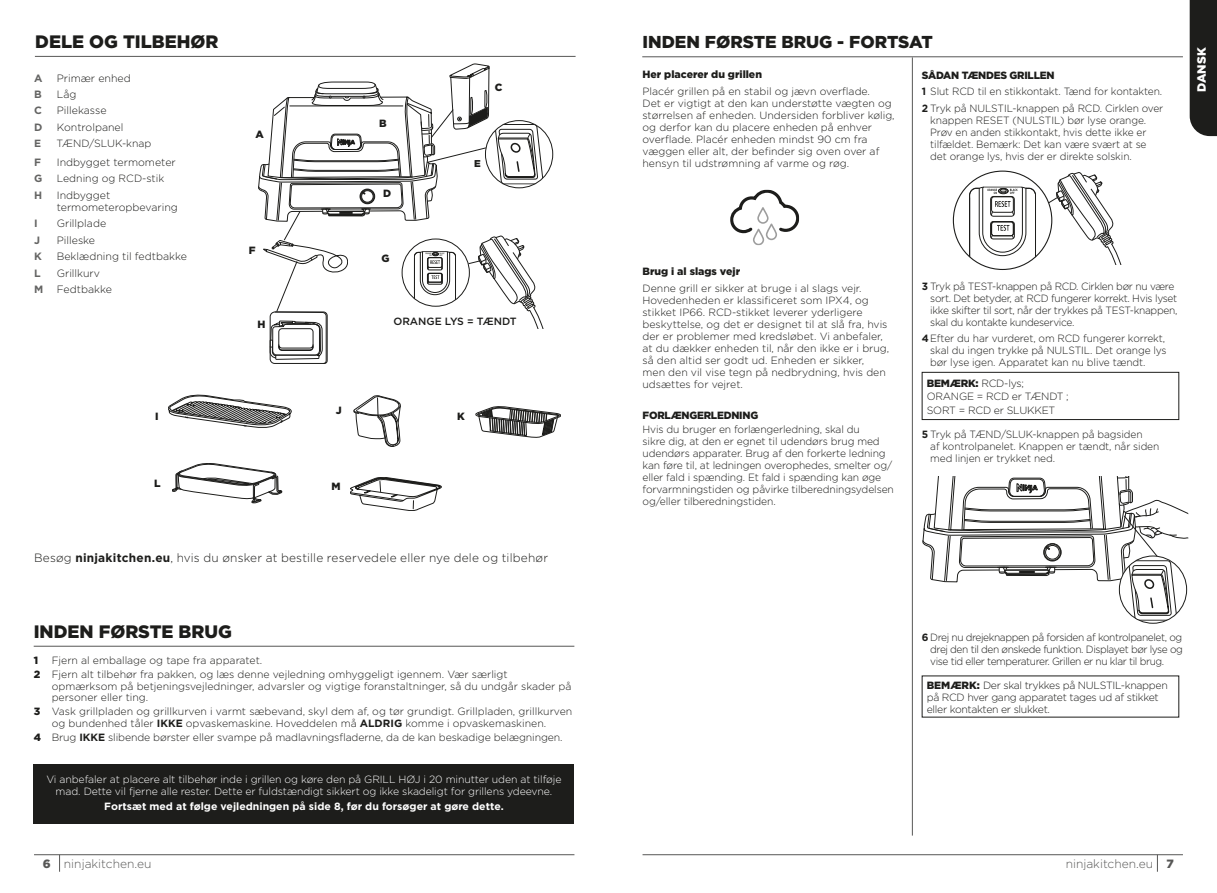
<style>
.page{position:relative;width:1217px;height:893px;background:#fff}
.page>*{position:absolute;margin:0;border:0;box-sizing:border-box;transform-origin:0 0}
.t1{font:900 18px "Gotham";color:#1d1d1b}
.t2{font:900 17.25px "Gotham";color:#1d1d1b}
.t3{font:300 12px "Gotham";letter-spacing:.015em;color:#1d1d1b}
.t4{font:300 12px "Gotham";color:#575756}
.t5{font:900 12px "Gotham";color:#fff}
.t6{font:300 10.65px/12.1px "Gotham";color:#1d1d1b}
.t7{font:700 10.65px "Gotham";color:#646463}
.t8{font:300 10.5px/12px "Gotham";letter-spacing:-.01em;color:#1d1d1b}
.t9{font:300 10.5px/12px "Gotham";letter-spacing:-.03em;color:#1d1d1b}
.t10{font:300 10.5px/12px "Gotham";letter-spacing:-.01em;color:#fff;text-align:center}
.t11{font:700 10.5px "Gotham";color:#fff}
.t12{font:900 10.5px "Gotham";color:#1d1d1b}
.t13{font:900 10.5px "Gotham";letter-spacing:-.02em;color:#1d1d1b}
.t14{font:500 10.5px "Gotham";color:#1d1d1b}
.t15{font:700 10.5px "Gotham";color:#646463}
.t16{font:900 9.9px "Gotham";color:#1d1d1b}
.s1{font-weight:700}
.s2{font-weight:900}
</style>
<div class="page">
<hr style="left:34px;top:854px;width:540px;height:1px;background:#575756">
<svg style="left:59px;top:855px;width:1px;height:17px"></svg>
<hr style="left:642px;top:854px;width:540px;height:1px;background:#575756">
<svg style="left:1156px;top:855px;width:1px;height:16px"></svg>
<div style="left:921px;top:372px;width:257px;height:48px;border:1px solid #1d1d1b"></div>
<svg style="left:968px;top:186px;width:67px;height:83px"></svg>
<svg style="left:1047px;top:172px;width:75px;height:93px"></svg>
<svg style="left:922px;top:476px;width:265px;height:145px"></svg>
<hr style="left:34px;top:646px;width:540px;height:1px;background:#575756">
<div style="left:33px;top:764px;width:541px;height:59px;background:#1d1d1b"></div>
<svg style="left:168px;top:395px;width:123px;height:33px"></svg>
<svg style="left:172px;top:463px;width:110px;height:40px"></svg>
<svg style="left:354px;top:396px;width:46px;height:50px"></svg>
<svg style="left:350px;top:477px;width:91px;height:34px"></svg>
<svg style="left:475px;top:406px;width:85px;height:31px"></svg>
<svg style="left:730px;top:190px;width:69px;height:45px"></svg>
<div style="left:757px;top:207px;width:11px;height:17px;border:2px solid #9d9d9d;border-radius:5px"></div>
<div style="left:765px;top:223px;width:11px;height:17px;border:2px solid #9d9d9d;border-radius:5px"></div>
<div style="left:752px;top:229px;width:12px;height:16px;border:2px solid #9d9d9d;border-radius:5px"></div>
<svg style="left:258px;top:64px;width:293px;height:300px"></svg>
<hr style="left:642px;top:56px;width:540px;height:1px;background:#575756">
<hr style="left:911px;top:57px;width:1px;height:779px;background:#575756">
<hr style="left:35px;top:56px;width:540px;height:1px;background:#575756">
<div style="left:1189px;top:0;width:27px;height:136px;background:#1d1d1b"></div>
<h1 class="t1" style="left:35px;top:30px;width:185px">DELE OG TILBEHØR</h1>
<p class="t7" style="left:34px;top:71px;width:10px">A</p>
<p class="t6" style="left:57px;top:71px;width:75px">Primær enhed</p>
<p class="t7" style="left:34px;top:87px;width:9px">B</p>
<p class="t6" style="left:57px;top:88px;width:21px">Låg</p>
<p class="t7" style="left:34px;top:104px;width:9px">C</p>
<p class="t6" style="left:57px;top:104px;width:51px">Pillekasse</p>
<p class="t7" style="left:34px;top:120px;width:10px">D</p>
<p class="t6" style="left:57px;top:121px;width:68px">Kontrolpanel</p>
<p class="t15" style="left:34px;top:136px;width:9px">E</p>
<p class="t8" style="left:56px;top:137px;width:96px">TÆND/SLUK-knap</p>
<p class="t7" style="left:34px;top:155px;width:8px">F</p>
<p class="t6" style="left:57px;top:156px;width:120px">Indbygget termometer</p>
<p class="t15" style="left:34px;top:172px;width:10px">G</p>
<p class="t8" style="left:57px;top:172px;width:109px">Ledning og RCD-stik</p>
<p class="t7" style="left:34px;top:188px;width:10px">H</p>
<p class="t6" style="left:57px;top:189px;width:123px">Indbygget termometeropbevaring</p>
<p class="t7" style="left:34px;top:217px;width:5px">I</p>
<p class="t6" style="left:57px;top:217px;width:51px">Grillplade</p>
<p class="t7" style="left:34px;top:233px;width:7px">J</p>
<p class="t6" style="left:57px;top:234px;width:40px">Pilleske</p>
<p class="t7" style="left:34px;top:249px;width:9px">K</p>
<p class="t6" style="left:57px;top:250px;width:132px">Beklædning til fedtbakke</p>
<p class="t7" style="left:34px;top:266px;width:8px">L</p>
<p class="t6" style="left:57px;top:266px;width:45px">Grillkurv</p>
<p class="t7" style="left:34px;top:282px;width:11px">M</p>
<p class="t6" style="left:57px;top:283px;width:57px">Fedtbakke</p>
<p class="t12" style="left:255px;top:127px;width:10px">A</p>
<p class="t12" style="left:248px;top:243px;width:8px">F</p>
<p class="t12" style="left:257px;top:317px;width:9px">H</p>
<p class="t12" style="left:155px;top:409px;width:5px">I</p>
<p class="t12" style="left:154px;top:476px;width:8px">L</p>
<p class="t12" style="left:336px;top:403px;width:7px">J</p>
<p class="t12" style="left:331px;top:479px;width:11px">M</p>
<p class="t12" style="left:379px;top:116px;width:9px">B</p>
<p class="t12" style="left:383px;top:186px;width:10px">D</p>
<p class="t12" style="left:381px;top:251px;width:10px">G</p>
<p class="t12" style="left:494px;top:80px;width:9px">C</p>
<p class="t16" style="left:474px;top:157px;width:8px">E</p>
<p class="t14" style="left:393px;top:315px;width:125px">ORANGE LYS = TÆNDT</p>
<p class="t12" style="left:457px;top:409px;width:9px">K</p>
<p class="t3" style="left:34px;top:551px;width:515px">Besøg <span class="s1">ninjakitchen.eu</span>, hvis du ønsker at bestille reservedele eller nye dele og tilbehør</p>
<h2 class="t2" style="left:642px;top:30px;width:292px">INDEN FØRSTE BRUG - FORTSAT</h2>
<p class="t12" style="left:642px;top:67px;width:121px">Her placerer du grillen</p>
<p class="t8" style="left:642px;top:85px;width:253px">Placér grillen på en stabil og jævn overflade.<br>Det er vigtigt at den kan understøtte vægten og størrelsen af enheden. Undersiden forbliver kølig, og derfor kan du placere enheden på enhver overflade. Placér enheden mindst 90 cm fra væggen eller alt, der befinder sig oven over af hensyn til udstrømning af varme og røg.</p>
<p class="t8" style="left:921px;top:67px;width:243px;line-height:16.2px"><span class="s2">SÅDAN TÆNDES GRILLEN<br></span><span class="s1">1</span> Slut RCD til en stikkontakt. Tænd for kontakten.<br><span class="s1">2</span> Tryk på NULSTIL-knappen på RCD. Cirklen over</p>
<p class="t8" style="left:930px;top:114px;width:218px;text-align:justify">knappen RESET (NULSTIL) bør lyse orange.<br>Prøv en anden stikkontakt, hvis dette ikke er tilfældet. Bemærk: Det kan være svært at se det orange lys, hvis der er direkte solskin.</p>
<p class="t5" style="left:1192px;top:92px;width:46px;rotate:-90deg">DANSK</p>
<p class="t12" style="left:642px;top:264px;width:99px">Brug i al slags vejr</p>
<p class="t8" style="left:642px;top:282px;width:248px">Denne grill er sikker at bruge i al slags vejr.<br>Hovedenheden er klassificeret som IPX4, og stikket IP66. RCD-stikket leverer yderligere beskyttelse, og det er designet til at slå fra, hvis der er problemer med kredsløbet. Vi anbefaler, at du dækker enheden til, når den ikke er i brug, så den altid ser godt ud. Enheden er sikker, men den vil vise tegn på nedbrydning, hvis den udsættes for vejret.</p>
<p class="t13" style="left:642px;top:408px;width:117px">FORLÆNGERLEDNING</p>
<p class="t8" style="left:642px;top:423px;width:253px">Hvis du bruger en forlængerledning, skal du<br>sikre dig, at den er egnet til udendørs brug med udendørs apparater. Brug af den forkerte ledning kan føre til, at ledningen overophedes, smelter og/ eller fald i spænding. Et fald i spænding kan øge forvarmningstiden og påvirke tilberedningsydelsen og/eller tilberedningstiden.</p>
<p class="t9" style="left:930px;top:280px;width:248px;text-indent:-9px"><span class="s1">3</span> Tryk på TEST-knappen på RCD. Cirklen bør nu være sort. Det betyder, at RCD fungerer korrekt. Hvis lyset ikke skifter til sort, når der trykkes på TEST-knappen, skal du kontakte kundeservice.</p>
<p class="t8" style="left:930px;top:332px;width:238px;text-indent:-9px"><span class="s1">4</span> Efter du har vurderet, om RCD fungerer korrekt, skal du ingen trykke på NULSTIL. Det orange lys bør lyse igen. Apparatet kan nu blive tændt.</p>
<p class="t8" style="left:926px;top:376px;width:143px;line-height:13.5px"><span class="s2">BEMÆRK:</span> RCD-lys;<br>ORANGE = RCD er TÆNDT ;<br>SORT = RCD er SLUKKET</p>
<p class="t8" style="left:930px;top:428px;width:230px;text-indent:-9px"><span class="s1">5</span> Tryk på TÆND/SLUK-knappen på bagsiden<br>af kontrolpanelet. Knappen er tændt, når siden med linjen er trykket ned.</p>
<h1 class="t1" style="left:34px;top:620px;width:200px">INDEN FØRSTE BRUG</h1>
<p class="t8" style="left:34px;top:652px;width:475px;line-height:14.2px;text-indent:18px">Fjern al emballage og tape fra apparatet.<br><span class="s2">2</span> Fjern alt tilbehør fra pakken, og læs denne vejledning omhyggeligt igennem. Vær særligt</p>
<p class="t8" style="left:52px;top:680px;width:521px;line-height:11.6px">opmærksom på betjeningsvejledninger, advarsler og vigtige foranstaltninger, så du undgår skader på personer eller ting.</p>
<p class="t8" style="left:52px;top:706px;width:522px;line-height:11.6px;text-indent:-18px"><span class="s2">3</span> Vask grillpladen og grillkurven i varmt sæbevand, skyl dem af, og tør grundigt. Grillpladen, grillkurven og bundenhed tåler <span class="s1">IKKE</span> opvaskemaskine. Hoveddelen må <span class="s1">ALDRIG</span> komme i opvaskemaskinen.</p>
<p class="t8" style="left:34px;top:731px;width:530px"><span class="s2">4</span> Brug <span class="s1">IKKE</span> slibende børster eller svampe på madlavningsfladerne, da de kan beskadige belægningen.</p>
<p class="t12" style="left:34px;top:653px;width:6px">1</p>
<p class="t10" style="left:46px;top:773px;width:516px">Vi anbefaler at placere alt tilbehør inde i grillen og køre den på GRILL HØJ i 20 minutter uden at tilføje mad. Dette vil fjerne alle rester. Dette er fuldstændigt sikkert og ikke skadeligt for grillens ydeevne.</p>
<p class="t11" style="left:104px;top:799px;width:401px">Fortsæt med at følge vejledningen på side 8, før du forsøger at gøre dette.</p>
<p class="t8" style="left:930px;top:631px;width:254px;text-align:justify;text-indent:-9px"><span class="s1">6</span> Drej nu drejeknappen på forsiden af kontrolpanelet, og drej den til den ønskede funktion. Displayet bør lyse og vise tid eller temperaturer. Grillen er nu klar til brug.</p>
<p class="t9" style="left:926px;top:679px;width:242px"><span class="s2">BEMÆRK:</span> Der skal trykkes på NULSTIL-knappen på RCD hver gang apparatet tages ud af stikket eller kontakten er slukket.</p>
<p class="t4" style="left:43px;top:856px;width:110px"><span class="s2">6</span> ninjakitchen.eu</p>
<p class="t4" style="left:1065px;top:856px;width:110px">ninjakitchen.eu <span class="s2">7</span></p>
</div>
